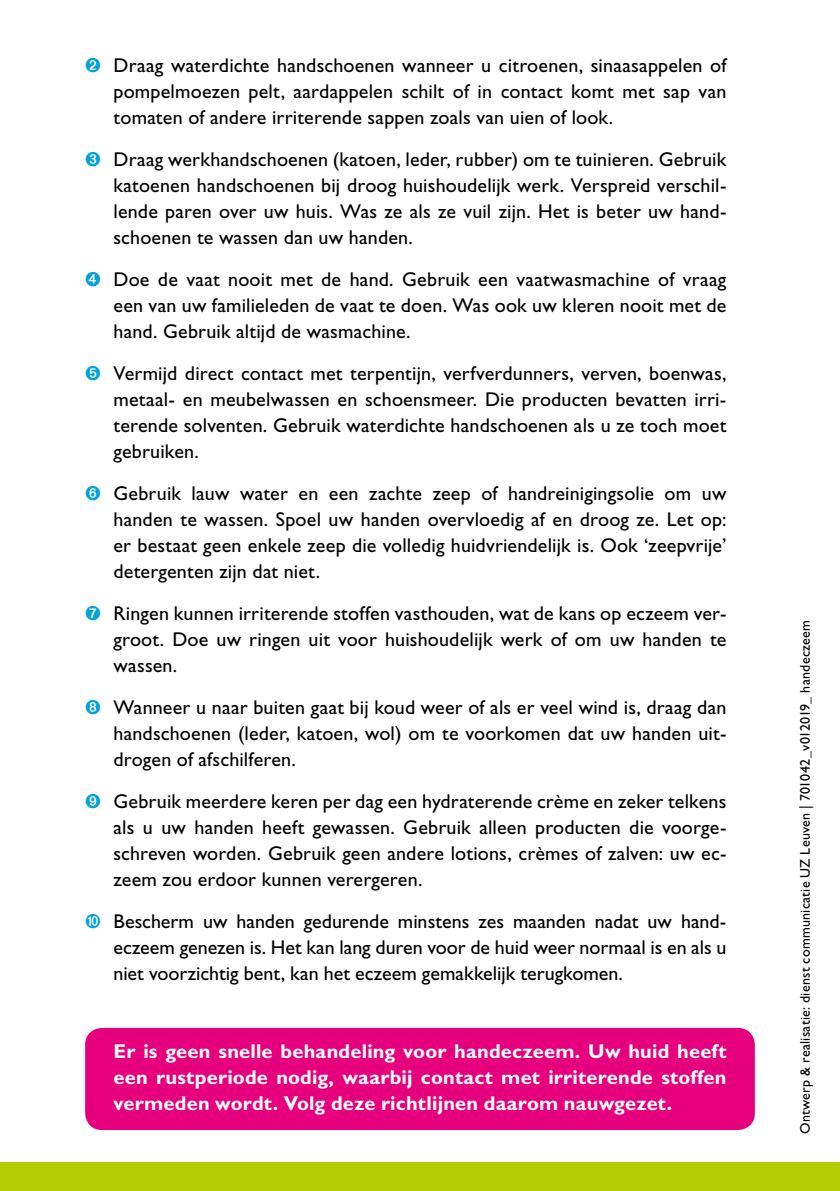
<style>
.page{position:relative;width:840px;height:1191px;background:#fff}
.page>*{position:absolute;margin:0;border:0;box-sizing:border-box;transform-origin:0 0}
.t1{font:20px/26px "Gill Sans Std";letter-spacing:.01em;color:#000;text-align:justify}
.t2{font:700 20px/26px "Gill Sans Std";letter-spacing:.01em;color:#fff;text-align:justify}
.t3{font:14px "Gill Sans Std";letter-spacing:.02em;color:#000}
.s1{color:#00a2dc}
</style>
<div class="page">
<div style="left:85px;top:1028px;width:669px;height:102px;background:#e6007d;border-radius:17px"></div>
<div style="left:0;top:1162px;width:839px;height:29px;background:#b4cc04"></div>
<p class="t1" style="left:113px;top:52px;width:614px;text-indent:-28px"><span class="s1">➋</span> Draag waterdichte handschoenen wanneer u citroenen, sinaasappelen of pompelmoezen pelt, aardappelen schilt of in contact komt met sap van tomaten of andere irriterende sappen zoals van uien of look.</p>
<p class="t1" style="left:113px;top:146px;width:614px;text-indent:-28px"><span class="s1">➌</span> Draag werkhandschoenen (katoen, leder, rubber) om te tuinieren. Gebruik katoenen handschoenen bij droog huishoudelijk werk. Verspreid verschil&shy;lende paren over uw huis. Was ze als ze vuil zijn. Het is beter uw hand&shy;schoenen te wassen dan uw handen.</p>
<p class="t1" style="left:113px;top:266px;width:614px;text-indent:-28px"><span class="s1">➍</span> Doe de vaat nooit met de hand. Gebruik een vaatwasmachine of vraag een van uw familieleden de vaat te doen. Was ook uw kleren nooit met de hand. Gebruik altijd de wasmachine.</p>
<p class="t1" style="left:113px;top:360px;width:614px;text-indent:-28px"><span class="s1">➎</span> Vermijd direct contact met terpentijn, verfverdunners, verven, boenwas, metaal- en meubelwassen en schoensmeer. Die producten bevatten irri&shy;terende solventen. Gebruik waterdichte handschoenen als u ze toch moet gebruiken.</p>
<p class="t1" style="left:113px;top:480px;width:614px;text-indent:-28px"><span class="s1">➏</span> Gebruik lauw water en een zachte zeep of handreinigingsolie om uw handen te wassen. Spoel uw handen overvloedig af en droog ze. Let op: er bestaat geen enkele zeep die volledig huidvriendelijk is. Ook ‘zeepvrije’ detergenten zijn dat niet.</p>
<p class="t1" style="left:113px;top:600px;width:614px;text-indent:-28px"><span class="s1">➐</span> Ringen kunnen irriterende stoffen vasthouden, wat de kans op eczeem ver&shy;groot. Doe uw ringen uit voor huishoudelijk werk of om uw handen te wassen.</p>
<p class="t1" style="left:113px;top:694px;width:614px;text-indent:-28px"><span class="s1">➑</span> Wanneer u naar buiten gaat bij koud weer of als er veel wind is, draag dan handschoenen (leder, katoen, wol) om te voorkomen dat uw handen uit&shy;drogen of afschilferen.</p>
<p class="t1" style="left:113px;top:788px;width:614px;text-indent:-28px"><span class="s1">➒</span> Gebruik meerdere keren per dag een hydraterende crème en zeker telkens als u uw handen heeft gewassen. Gebruik alleen producten die voorge&shy;schreven worden. Gebruik geen andere lotions, crèmes of zalven: uw ec&shy;zeem zou erdoor kunnen verergeren.</p>
<p class="t1" style="left:113px;top:908px;width:614px;text-indent:-28px"><span class="s1">➓</span> Bescherm uw handen gedurende minstens zes maanden nadat uw hand&shy;eczeem genezen is. Het kan lang duren voor de huid weer normaal is en als u niet voorzichtig bent, kan het eczeem gemakkelijk terugkomen.</p>
<p class="t2" style="left:113px;top:1038px;width:614px">Er is geen snelle behandeling voor handeczeem. Uw huid heeft een rustperiode nodig, waarbij contact met irriterende stoffen vermeden wordt. Volg deze richtlijnen daarom nauwgezet.</p>
<p class="t3" style="left:796px;top:1134px;width:516px;rotate:-90deg">Ontwerp &amp; realisatie: dienst communicatie UZ Leuven | 701042_v012019_ handeczeem</p>
</div>
